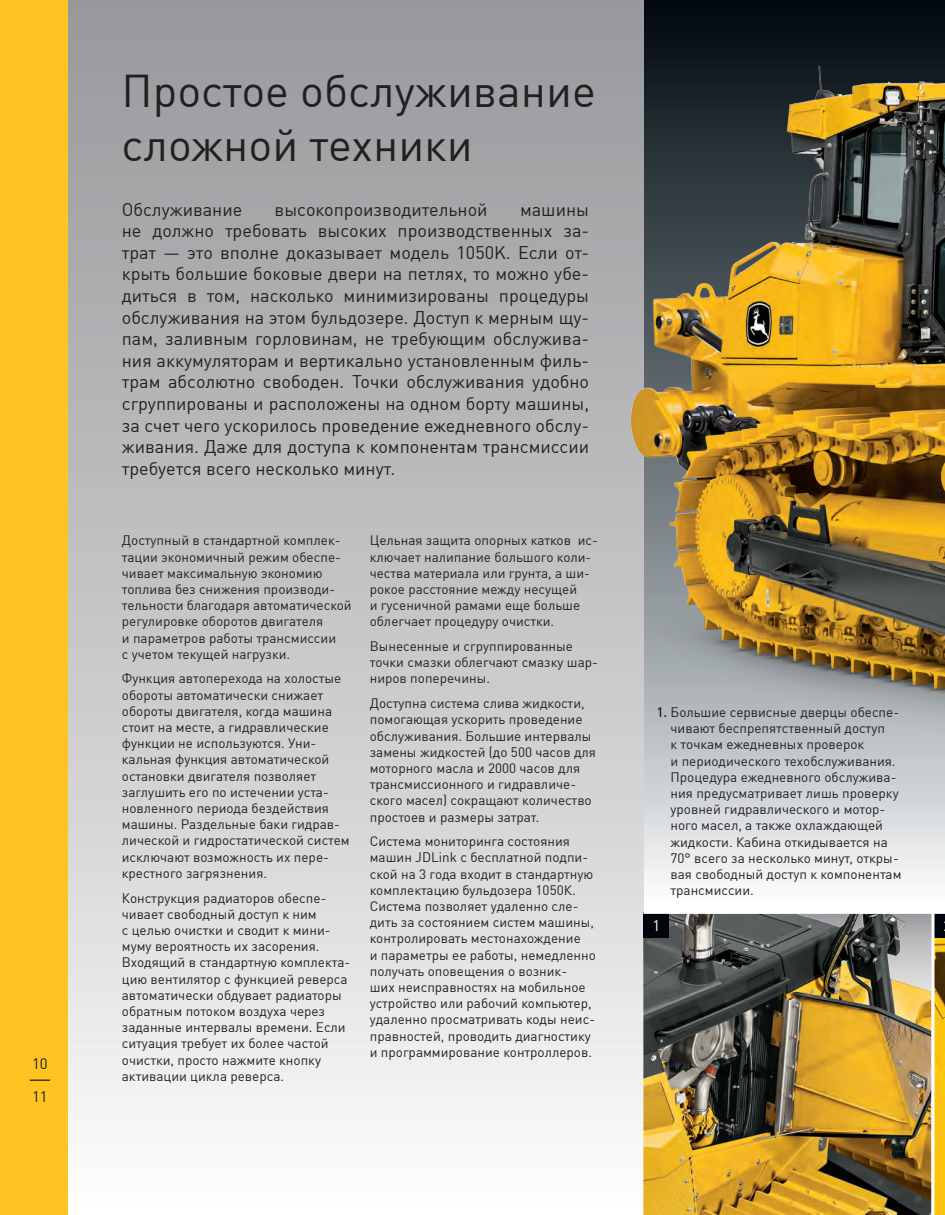
<style>
.page{position:relative;width:945px;height:1215px;background:#fff}
.page>*{position:absolute;margin:0;border:0;box-sizing:border-box;transform-origin:0 0}
.t1{font:45px/54px "DIN Cyr";color:#231f20}
.t2{font:18px/21.6px "DIN Cyr";color:#231f20;text-align:justify}
.t3{font:15px "DIN Cyr";color:#231f20}
.t4{font:15px "DIN Cyr";color:#fff}
.t5{font:13.5px/16.2px "DIN Cyr";color:#231f20}
.s1{font-weight:500}
</style>
<div class="page">
<svg style="left:643px;top:0;width:302px;height:911px"></svg>
<div style="left:14px;top:0;width:629px;height:1215px;background:linear-gradient(to bottom,#959599,#faf9f9)"></div>
<img style="left:582px;top:32px;width:363px;height:856px">
<img style="left:934px;top:938px;width:11px;height:277px">
<div style="left:934px;top:912px;width:11px;height:26px;background:#01060e"></div>
<img style="left:643px;top:914px;width:289px;height:301px">
<div style="left:643px;top:912px;width:26px;height:26px;background:#01060e"></div>
<hr style="left:643px;top:911px;width:302px;height:3px;background:#fff">
<div style="left:0;top:0;width:67px;height:1215px;background:#fec422"></div>
<svg style="left:30px;top:1080px;width:20px;height:1px"></svg>
<p class="t3" style="left:32px;top:1055px;width:17px">10</p>
<p class="t3" style="left:32px;top:1088px;width:17px">11</p>
<h1 class="t1" style="left:122px;top:64px;width:476px">Простое обслуживание сложной техники</h1>
<h2 class="t2" style="left:122px;top:198px;width:122px">Обслуживание</h2>
<h2 class="t2" style="left:275px;top:198px;width:215px">высокопроизводительной</h2>
<p class="t2" style="left:122px;top:198px;width:469px;text-indent:398px">машины не должно требовать высоких производственных за&shy;трат — это вполне доказывает модель 1050K. Если от&shy;крыть большие боковые двери на петлях, то можно убе&shy;диться в том, насколько минимизированы процедуры обслуживания на этом бульдозере. Доступ к мерным щу&shy;пам, заливным горловинам, не требующим обслужива&shy;ния аккумуляторам и вертикально установленным филь&shy;трам абсолютно свободен. Точки обслуживания удобно сгруппированы и расположены на одном борту машины, за счет чего ускорилось проведение ежедневного обслу&shy;живания. Даже для доступа к компонентам трансмиссии требуется всего несколько минут.</p>
<p class="t5" style="left:122px;top:532px;width:231px">Доступный в стандартной комплек&shy;тации экономичный режим обеспе&shy;чивает максимальную экономию топлива без снижения производи&shy;тельности благодаря автоматической регулировке оборотов двигателя<br>и параметров работы трансмиссии<br>с учетом текущей нагрузки.</p>
<p class="t5" style="left:122px;top:671px;width:229px">Функция автоперехода на холостые обороты автоматически снижает обороты двигателя, когда машина стоит на месте, а гидравлические функции не используются. Уни&shy;кальная функция автоматической остановки двигателя позволяет заглушить его по истечении уста&shy;новленного периода бездействия машины. Раздельные баки гидрав&shy;лической и гидростатической систем исключают возможность их пере&shy;крестного загрязнения.</p>
<p class="t5" style="left:122px;top:890px;width:230px">Конструкция радиаторов обеспе&shy;чивает свободный доступ к ним<br>с целью очистки и сводит к мини&shy;муму вероятность их засорения.<br>Входящий в стандартную комплекта&shy;цию вентилятор с функцией реверса автоматически обдувает радиаторы обратным потоком воздуха через заданные интервалы времени. Если ситуация требует их более частой очистки, просто нажмите кнопку активации цикла реверса.</p>
<p class="t5" style="left:370px;top:532px;width:230px">Цельная защита опорных катков ис&shy;ключает налипание большого коли&shy;чества материала или грунта, а ши&shy;рокое расстояние между несущей<br>и гусеничной рамами еще больше облегчает процедуру очистки.</p>
<p class="t5" style="left:370px;top:638px;width:230px">Вынесенные и сгруппированные точки смазки облегчают смазку шар&shy;ниров поперечины.</p>
<p class="t5" style="left:370px;top:695px;width:228px">Доступна система слива жидкости, помогающая ускорить проведение обслуживания. Большие интервалы замены жидкостей (до 500 часов для моторного масла и 2000 часов для трансмиссионного и гидравличе&shy;ского масел) сокращают количество простоев и размеры затрат.</p>
<p class="t5" style="left:370px;top:833px;width:228px">Система мониторинга состояния машин JDLink с бесплатной подпи&shy;ской на 3 года входит в стандартную комплектацию бульдозера 1050К.<br>Система позволяет удаленно сле&shy;дить за состоянием систем машины, контролировать местонахождение<br>и параметры ее работы, немедленно получать оповещения о возник-<br>ших неисправностях на мобильное устройство или рабочий компьютер, удаленно просматривать коды неис&shy;правностей, проводить диагностику и программирование контроллеров.</p>
<p class="t5" style="left:671px;top:704px;width:233px;text-indent:-14px"><span class="s1">1.</span> Большие сервисные дверцы обеспе&shy;чивают беспрепятственный доступ<br>к точкам ежедневных проверок<br>и периодического техобслуживания.<br>Процедура ежедневного обслужива&shy;ния предусматривает лишь проверку уровней гидравлического и мотор&shy;ного масел, а также охлаждающей жидкости. Кабина откидывается на<br>70° всего за несколько минут, откры&shy;вая свободный доступ к компонентам трансмиссии.</p>
<p class="t4" style="left:652px;top:917px;width:9px">1</p>
</div>
